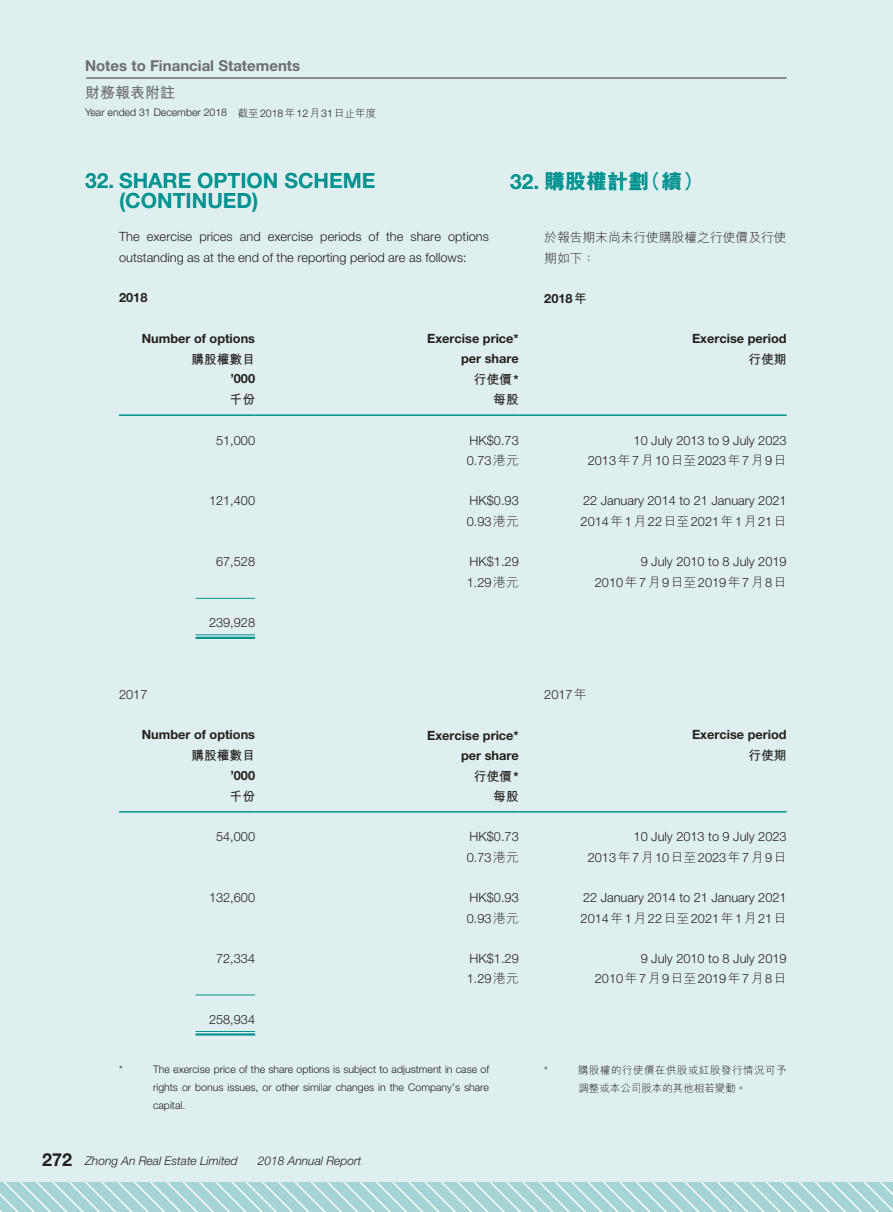
<style>
.page{position:relative;width:893px;height:1212px;background:#dfeff0}
.page>*{position:absolute;margin:0;border:0;box-sizing:border-box;transform-origin:0 0}
.t1{font:700 21px/20.2px "Helvetica Neue LT Std";color:#009290}
.t2{font:800 21px "M Hei HK";color:#009290}
.t3{font:700 15px "Helvetica Neue LT Std";color:#6c6d70}
.t4{font:700 15px "M Hei HK";color:#6c6d70}
.t5{font:300 12.75px/20.2px "Helvetica Neue LT Std";color:#231f20}
.t6{font:700 12.75px/20.2px "Helvetica Neue LT Std";color:#231f20;text-align:right}
.t7{font:700 12.75px "M Hei HK";color:#231f20}
.t8{font:300 12.75px/20.2px "M Hei HK";color:#231f20}
.t9{font:italic 300 12px "Helvetica Neue LT Std";color:#231f20}
.t10{font:300 10.5px/18px "Helvetica Neue LT Std";color:#231f20;text-align:justify}
.t11{font:300 10.5px/18px "M Hei HK";letter-spacing:.045em;color:#231f20}
.s1{font-family:"M Hei HK"}
.s2{font-family:"Helvetica Neue LT Std";font-weight:700}
.s3{font-family:"Helvetica Neue LT Std"}
.s4{font-weight:700;font-style:normal;font-size:18px}
</style>
<div class="page">
<svg style="left:0;top:1182px;width:893px;height:30px"></svg>
<hr style="left:86px;top:77px;width:701px;height:2px;background:#6c6d70">
<hr style="left:119px;top:414px;width:136px;height:2px;background:#009290">
<hr style="left:255px;top:414px;width:264px;height:2px;background:#009290">
<hr style="left:519px;top:414px;width:268px;height:2px;background:#009290">
<hr style="left:196px;top:598px;width:59px;height:1px;background:#009290">
<hr style="left:196px;top:634px;width:59px;height:1px;background:#009290">
<hr style="left:196px;top:637px;width:59px;height:2px;background:#009290">
<hr style="left:119px;top:811px;width:136px;height:1px;background:#009290">
<hr style="left:255px;top:811px;width:264px;height:1px;background:#009290">
<hr style="left:519px;top:811px;width:268px;height:1px;background:#009290">
<hr style="left:196px;top:994px;width:59px;height:1px;background:#009290">
<hr style="left:196px;top:1031px;width:59px;height:1px;background:#009290">
<hr style="left:196px;top:1033px;width:59px;height:2px;background:#009290">
<p class="t3" style="left:85px;top:56px;width:217px">Notes to Financial Statements</p>
<p class="t4" style="left:85px;top:82px;width:91px">財務報表附註</p>
<p class="t10" style="left:85px;top:103px;width:293px">Year ended 31 December 2018 <span class="s1">截至</span>2018<span class="s1">年</span>12<span class="s1">月</span>31<span class="s1">日止年度</span></p>
<h1 class="t2" style="left:510px;top:167px;width:195px"><span class="s2">32.</span> 購股權計劃（續）</h1>
<h1 class="t1" style="left:119px;top:169px;width:258px;text-indent:-34px">32. Share option sch eme (contin ued)</h1>
<p class="t5" style="left:119px;top:226px;width:371px">The exercise prices and exercise periods of the share options outstanding as at the end of the reporting period are as follows:</p>
<p class="t6" style="left:119px;top:287px;width:30px">2018</p>
<p class="t6" style="left:142px;top:328px;width:115px">Number of options</p>
<p class="t7" style="left:191px;top:350px;width:65px">購股權數目</p>
<p class="t8" style="left:544px;top:227px;width:244px">於報告期末尚未行使購股權之行使價及行使期如下：</p>
<p class="t6" style="left:544px;top:288px;width:44px">2018<span class="s1">年</span></p>
<p class="t6" style="left:427px;top:328px;width:93px">Exercise price* per share</p>
<p class="t6" style="left:692px;top:328px;width:96px">Exercise period</p>
<p class="t7" style="left:748px;top:350px;width:40px">行使期</p>
<p class="t6" style="left:230px;top:368px;width:26px">’000</p>
<p class="t7" style="left:474px;top:370px;width:47px">行使價<span class="s3">*</span></p>
<p class="t7" style="left:230px;top:390px;width:27px">千份</p>
<p class="t7" style="left:493px;top:390px;width:27px">每股</p>
<p class="t5" style="left:216px;top:430px;width:40px">51,000</p>
<p class="t5" style="left:470px;top:430px;width:51px">HK$0.73</p>
<p class="t5" style="left:634px;top:430px;width:155px">10 July 2013 to 9 July 2023</p>
<p class="t5" style="left:467px;top:450px;width:53px">0.73<span class="s1">港元</span></p>
<p class="t5" style="left:588px;top:450px;width:200px">2013<span class="s1">年</span>7<span class="s1">月</span>10<span class="s1">日至</span>2023<span class="s1">年</span>7<span class="s1">月</span>9<span class="s1">日</span></p>
<p class="t5" style="left:209px;top:490px;width:48px">121,400</p>
<p class="t5" style="left:470px;top:490px;width:51px">HK$0.93</p>
<p class="t5" style="left:583px;top:490px;width:205px">22 January 2014 to 21 January 2021</p>
<p class="t5" style="left:467px;top:511px;width:53px">0.93<span class="s1">港元</span></p>
<p class="t5" style="left:581px;top:511px;width:208px">2014<span class="s1">年</span>1<span class="s1">月</span>22<span class="s1">日至</span>2021<span class="s1">年</span>1<span class="s1">月</span>21<span class="s1">日</span></p>
<p class="t5" style="left:216px;top:551px;width:40px">67,528</p>
<p class="t5" style="left:470px;top:551px;width:51px">HK$1.29</p>
<p class="t5" style="left:641px;top:551px;width:147px">9 July 2010 to 8 July 2019</p>
<p class="t5" style="left:467px;top:572px;width:53px">1.29<span class="s1">港元</span></p>
<p class="t5" style="left:595px;top:572px;width:193px">2010<span class="s1">年</span>7<span class="s1">月</span>9<span class="s1">日至</span>2019<span class="s1">年</span>7<span class="s1">月</span>8<span class="s1">日</span></p>
<p class="t5" style="left:209px;top:612px;width:48px">239,928</p>
<p class="t5" style="left:119px;top:684px;width:30px">2017</p>
<p class="t6" style="left:142px;top:724px;width:115px">Number of options</p>
<p class="t7" style="left:191px;top:746px;width:65px">購股權數目</p>
<p class="t5" style="left:544px;top:684px;width:44px">2017<span class="s1">年</span></p>
<p class="t6" style="left:427px;top:725px;width:93px">Exercise price* per share</p>
<p class="t6" style="left:692px;top:724px;width:96px">Exercise period</p>
<p class="t7" style="left:748px;top:746px;width:40px">行使期</p>
<p class="t6" style="left:230px;top:765px;width:26px">’000</p>
<p class="t7" style="left:474px;top:767px;width:47px">行使價<span class="s3">*</span></p>
<p class="t7" style="left:230px;top:787px;width:27px">千份</p>
<p class="t7" style="left:493px;top:787px;width:27px">每股</p>
<p class="t5" style="left:216px;top:826px;width:40px">54,000</p>
<p class="t5" style="left:470px;top:826px;width:51px">HK$0.73</p>
<p class="t5" style="left:634px;top:826px;width:155px">10 July 2013 to 9 July 2023</p>
<p class="t5" style="left:467px;top:847px;width:53px">0.73<span class="s1">港元</span></p>
<p class="t5" style="left:588px;top:847px;width:200px">2013<span class="s1">年</span>7<span class="s1">月</span>10<span class="s1">日至</span>2023<span class="s1">年</span>7<span class="s1">月</span>9<span class="s1">日</span></p>
<p class="t5" style="left:209px;top:887px;width:48px">132,600</p>
<p class="t5" style="left:470px;top:887px;width:51px">HK$0.93</p>
<p class="t5" style="left:583px;top:887px;width:205px">22 January 2014 to 21 January 2021</p>
<p class="t5" style="left:467px;top:908px;width:53px">0.93<span class="s1">港元</span></p>
<p class="t5" style="left:581px;top:908px;width:208px">2014<span class="s1">年</span>1<span class="s1">月</span>22<span class="s1">日至</span>2021<span class="s1">年</span>1<span class="s1">月</span>21<span class="s1">日</span></p>
<p class="t5" style="left:216px;top:948px;width:40px">72,334</p>
<p class="t5" style="left:470px;top:948px;width:51px">HK$1.29</p>
<p class="t5" style="left:641px;top:948px;width:147px">9 July 2010 to 8 July 2019</p>
<p class="t5" style="left:467px;top:968px;width:53px">1.29<span class="s1">港元</span></p>
<p class="t5" style="left:595px;top:968px;width:193px">2010<span class="s1">年</span>7<span class="s1">月</span>9<span class="s1">日至</span>2019<span class="s1">年</span>7<span class="s1">月</span>8<span class="s1">日</span></p>
<p class="t5" style="left:209px;top:1009px;width:48px">258,934</p>
<p class="t10" style="left:119px;top:1060px;width:5px">*</p>
<p class="t10" style="left:153px;top:1060px;width:337px">The exercise price of the share options is subject to adjustment in case of rights or bonus issues, or other similar changes in the Company’s share capital.</p>
<p class="t9" style="left:42px;top:1154px;width:197px"><span class="s4">272</span> Zhong An Real Estate Limited</p>
<p class="t9" style="left:258px;top:1154px;width:105px">2018 Annual Report</p>
<p class="t10" style="left:544px;top:1060px;width:5px">*</p>
<p class="t11" style="left:578px;top:1060px;width:210px">購股權的行使價在供股或紅股發行情況可予調整或本公司股本的其他相若變動。</p>
</div>
